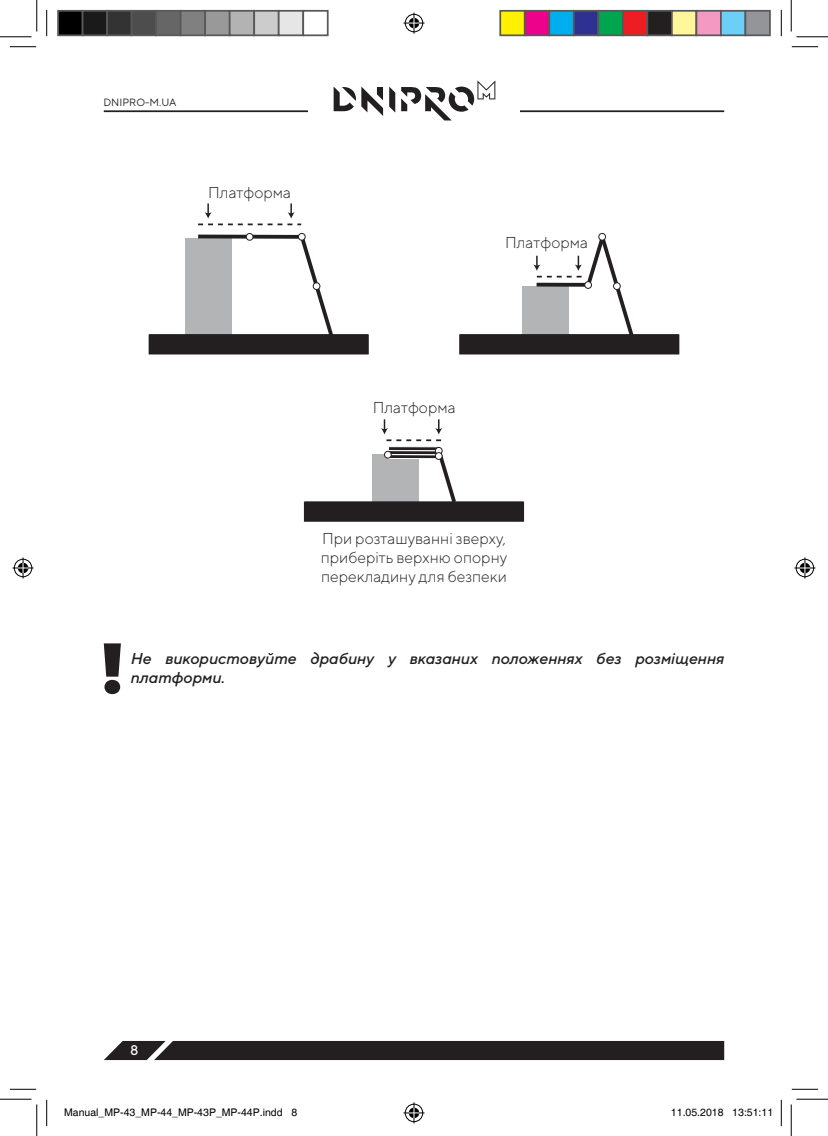
<style>
.page{position:relative;width:828px;height:1136px;background:#fff}
.page>*{position:absolute;margin:0;border:0;box-sizing:border-box;transform-origin:0 0}
.t1{font:300 15.75px/18.9px "TT Norms";color:#231f20;text-align:justify}
.Увага{font:italic 500 15.75px/18.9px "TT Norms";color:#231f20}
.t2{font:500 14px "TT Norms";color:#fff}
.t3{font:10.5px "Helvetica";color:#000}
.t4{font:10.5px "TT Norms";color:#231f20}
</style>
<div class="page">
<hr style="left:104px;top:110px;width:620px;height:2px;background:#231f20">
<div style="left:308px;top:95px;width:212px;height:29px;background:#fff"></div>
<svg style="left:389px;top:87px;width:6px;height:25px"></svg>
<svg style="left:333px;top:86px;width:50px;height:30px"></svg>
<svg style="left:401px;top:80px;width:94px;height:40px"></svg>
<div style="left:105px;top:1041px;width:619px;height:18px;background:#231f20"></div>
<div style="left:372px;top:454px;width:47px;height:48px;background:#b2b4b6"></div>
<div style="left:388px;top:454px;width:52px;height:4px;border:1px solid #fff"></div>
<div style="left:388px;top:446px;width:52px;height:4px;border:1px solid #fff"></div>
<svg style="left:439px;top:452px;width:17px;height:49px"></svg>
<div style="left:388px;top:450px;width:52px;height:4px;border:1px solid #fff"></div>
<div style="left:435px;top:447px;width:7px;height:7px;background:#fff;border-radius:50%"></div>
<div style="left:435px;top:447px;width:7px;height:7px;border:1px solid #231f20;border-radius:50%"></div>
<div style="left:435px;top:452px;width:7px;height:7px;background:#fff;border-radius:50%"></div>
<div style="left:435px;top:452px;width:7px;height:8px;border:1px solid #231f20;border-radius:50%"></div>
<svg style="left:381px;top:419px;width:61px;height:22px"></svg>
<div style="left:384px;top:451px;width:7px;height:7px;background:#fff;border-radius:50%"></div>
<div style="left:384px;top:450px;width:8px;height:8px;border:1px solid #231f20;border-radius:50%"></div>
<div style="left:305px;top:502px;width:218px;height:18px;background:#231f20"></div>
<div style="left:304px;top:501px;width:220px;height:20px;border:2px solid #231f20"></div>
<hr style="left:305px;top:501px;width:218px;height:2px;background:#231f20">
<div style="left:522px;top:286px;width:46px;height:49px;background:#b2b4b6"></div>
<div style="left:598px;top:233px;width:8px;height:8px;border:1px solid #231f20;border-radius:50%"></div>
<svg style="left:533px;top:236px;width:100px;height:98px"></svg>
<div style="left:460px;top:335px;width:218px;height:18px;background:#231f20"></div>
<div style="left:459px;top:334px;width:220px;height:20px;border:2px solid #231f20"></div>
<hr style="left:460px;top:334px;width:218px;height:2px;background:#231f20">
<div style="left:185px;top:238px;width:46px;height:97px;background:#b2b4b6"></div>
<svg style="left:198px;top:234px;width:49px;height:4px"></svg>
<svg style="left:253px;top:235px;width:45px;height:4px"></svg>
<div style="left:298px;top:233px;width:8px;height:8px;border:1px solid #231f20;border-radius:50%"></div>
<svg style="left:300px;top:236px;width:33px;height:98px"></svg>
<div style="left:313px;top:283px;width:7px;height:6px;background:#fff;border-radius:50%"></div>
<div style="left:312px;top:282px;width:8px;height:8px;border:1px solid #231f20;border-radius:50%"></div>
<div style="left:246px;top:233px;width:7px;height:8px;border:1px solid #231f20;border-radius:50%"></div>
<svg style="left:198px;top:203px;width:103px;height:22px"></svg>
<div style="left:149px;top:335px;width:219px;height:18px;background:#231f20"></div>
<div style="left:149px;top:334px;width:220px;height:20px;border:2px solid #231f20"></div>
<hr style="left:149px;top:334px;width:219px;height:2px;background:#231f20">
<svg style="left:104px;top:643px;width:17px;height:51px"></svg>
<svg style="left:10px;top:46px;width:26px;height:1px"></svg>
<svg style="left:791px;top:46px;width:27px;height:1px"></svg>
<svg style="left:10px;top:1088px;width:26px;height:1px"></svg>
<svg style="left:792px;top:1088px;width:26px;height:1px"></svg>
<svg style="left:46px;top:10px;width:1px;height:26px"></svg>
<svg style="left:46px;top:1099px;width:1px;height:26px"></svg>
<svg style="left:781px;top:10px;width:1px;height:26px"></svg>
<svg style="left:781px;top:1099px;width:1px;height:26px"></svg>
<hr style="left:0;top:36px;width:32px;height:1px;background:#000">
<hr style="left:796px;top:36px;width:32px;height:1px;background:#000">
<hr style="left:0;top:1098px;width:32px;height:1px;background:#000">
<hr style="left:796px;top:1098px;width:32px;height:1px;background:#000">
<hr style="left:36px;top:0;width:1px;height:31px;background:#000">
<hr style="left:36px;top:1104px;width:1px;height:31px;background:#000">
<hr style="left:790px;top:0;width:1px;height:31px;background:#000">
<hr style="left:790px;top:1104px;width:1px;height:31px;background:#000">
<svg style="left:403px;top:13px;width:21px;height:21px"></svg>
<svg style="left:403px;top:1102px;width:21px;height:21px"></svg>
<svg style="left:13px;top:557px;width:21px;height:21px"></svg>
<svg style="left:794px;top:557px;width:21px;height:21px"></svg>
<div style="left:58px;top:11px;width:25px;height:24px;background:#000"></div>
<div style="left:57px;top:10px;width:26px;height:26px;border:2px solid #595959"></div>
<div style="left:83px;top:11px;width:24px;height:24px;background:#1a1a1a"></div>
<div style="left:82px;top:10px;width:26px;height:26px;border:2px solid #595959"></div>
<div style="left:107px;top:11px;width:25px;height:24px;background:#333"></div>
<div style="left:106px;top:10px;width:26px;height:26px;border:2px solid #595959"></div>
<div style="left:132px;top:11px;width:24px;height:24px;background:#4d4d4d"></div>
<div style="left:131px;top:10px;width:26px;height:26px;border:2px solid #595959"></div>
<div style="left:156px;top:11px;width:25px;height:24px;background:#666"></div>
<div style="left:155px;top:10px;width:26px;height:26px;border:2px solid #595959"></div>
<div style="left:181px;top:11px;width:24px;height:24px;background:#808080"></div>
<div style="left:180px;top:10px;width:26px;height:26px;border:2px solid #595959"></div>
<div style="left:205px;top:11px;width:25px;height:24px;background:#999"></div>
<div style="left:204px;top:10px;width:26px;height:26px;border:2px solid #595959"></div>
<div style="left:230px;top:11px;width:24px;height:24px;background:#b3b3b3"></div>
<div style="left:229px;top:10px;width:26px;height:26px;border:2px solid #595959"></div>
<div style="left:254px;top:11px;width:25px;height:24px;background:#ccc"></div>
<div style="left:253px;top:10px;width:26px;height:26px;border:2px solid #595959"></div>
<div style="left:279px;top:11px;width:24px;height:24px;background:#e6e6e6"></div>
<div style="left:278px;top:10px;width:26px;height:26px;border:2px solid #595959"></div>
<div style="left:302px;top:10px;width:26px;height:26px;border:2px solid #595959"></div>
<div style="left:500px;top:11px;width:24px;height:24px;background:#fff101"></div>
<div style="left:499px;top:10px;width:26px;height:26px;border:2px solid #595959"></div>
<div style="left:524px;top:11px;width:25px;height:24px;background:#ed028c"></div>
<div style="left:524px;top:10px;width:26px;height:26px;border:2px solid #595959"></div>
<div style="left:549px;top:11px;width:24px;height:24px;background:#00aeef"></div>
<div style="left:548px;top:10px;width:26px;height:26px;border:2px solid #595959"></div>
<div style="left:573px;top:11px;width:25px;height:24px;background:#2e3092"></div>
<div style="left:573px;top:10px;width:26px;height:26px;border:2px solid #595959"></div>
<div style="left:598px;top:11px;width:24px;height:24px;background:#00a54f"></div>
<div style="left:597px;top:10px;width:26px;height:26px;border:2px solid #595959"></div>
<div style="left:622px;top:11px;width:25px;height:24px;background:#ee1d23"></div>
<div style="left:622px;top:10px;width:26px;height:26px;border:2px solid #595959"></div>
<div style="left:647px;top:11px;width:24px;height:24px;background:#231f20"></div>
<div style="left:646px;top:10px;width:26px;height:26px;border:2px solid #595959"></div>
<div style="left:671px;top:11px;width:25px;height:24px;background:#fff79a"></div>
<div style="left:671px;top:10px;width:26px;height:26px;border:2px solid #595959"></div>
<div style="left:696px;top:11px;width:24px;height:24px;background:#f499c2"></div>
<div style="left:695px;top:10px;width:26px;height:26px;border:2px solid #595959"></div>
<div style="left:720px;top:11px;width:25px;height:24px;background:#6bcff6"></div>
<div style="left:720px;top:10px;width:26px;height:26px;border:2px solid #595959"></div>
<div style="left:745px;top:11px;width:24px;height:24px;background:#939598"></div>
<div style="left:744px;top:10px;width:26px;height:26px;border:2px solid #595959"></div>
<p class="t4" style="left:103px;top:95px;width:75px">DNIPRO-M.UA</p>
<p class="t1" style="left:208px;top:182px;width:84px">Платформа</p>
<p class="t1" style="left:505px;top:232px;width:84px">Платформа</p>
<p class="t1" style="left:372px;top:398px;width:84px">Платформа</p>
<p class="t1" style="left:320px;top:529px;width:188px">При розташуванні зверху, приберіть верхню опорну перекладину для безпеки</p>
<p class="Увага" style="left:131px;top:648px;width:595px">Не використовуйте драбину у вказаних положеннях без розміщення платформи.</p>
<p class="t2" style="left:130px;top:1041px;width:10px">8</p>
<p class="t3" style="left:64px;top:1105px;width:234px">Manual_MP-43_MP-44_MP-43P_MP-44P.indd 8</p>
<p class="t3" style="left:671px;top:1105px;width:104px">11.05.2018 13:51:11</p>
</div>
